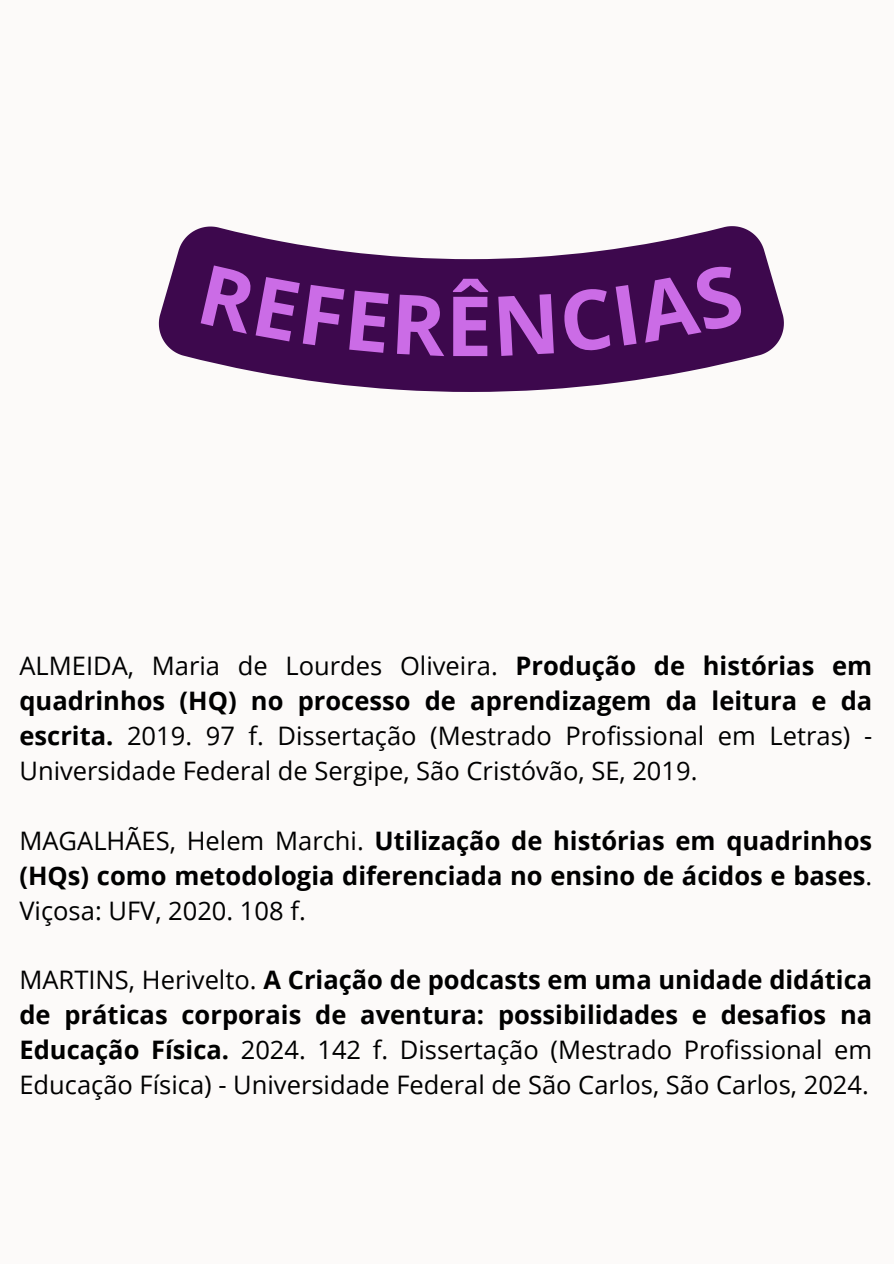
<style>
.page{position:relative;width:894px;height:1264px;background:#fff}
.page>*{position:absolute;margin:0;border:0;box-sizing:border-box;transform-origin:0 0}
.t1{font:700 82.95px "Open Sans";color:#cb6ce6}
.t2{font:25.5px/35px "Open Sans";color:#000;text-align:justify}
.t3{font:700 25.5px/34.8px "Open Sans";color:#000;text-align:justify}
.s1{font-weight:700}
.s2{font-weight:400}
</style>
<div class="page">
<div style="left:0;top:0;width:893px;height:1263px;background:#fcfaf9"></div>
<svg style="left:159px;top:226px;width:624px;height:166px;fill:#3d084d"></svg>
<div style="left:201px;top:264px;width:188px;height:89px;background:#3d084d"></div>
<div style="left:397px;top:294px;width:50px;height:62px;background:#3d084d"></div>
<div style="left:498px;top:293px;width:55px;height:63px;background:#3d084d"></div>
<div style="left:561px;top:263px;width:183px;height:90px;background:#3d084d"></div>
<h1 class="t1" style="left:445px;top:267px;width:48px">Ê</h1>
<h1 class="t2" style="left:19px;top:648px;width:854px">ALMEIDA, Maria de Lourdes Oliveira. <span class="s1">Produção de histórias em quadrinhos (HQ) no processo de aprendizagem da leitura e da escrita.</span> 2019. 97 f. Dissertação (Mestrado Profissional em Letras) - Universidade Federal de Sergipe, São Cristóvão, SE, 2019.</h1>
<p class="t3" style="left:19px;top:822px;width:854px"><span class="s2">MAGALHÃES, Helem Marchi.</span> Utilização de histórias em quadrinhos (HQs) como metodologia diferenciada no ensino de ácidos e bases<span class="s2">.<br>Viçosa: UFV, 2020. 108 f.</span></p>
<p class="t2" style="left:19px;top:962px;width:854px">MARTINS, Herivelto. <span class="s1">A Criação de podcasts em uma unidade didática de práticas corporais de aventura: possibilidades e desafios na Educação Física.</span> 2024. 142 f. Dissertação (Mestrado Profissional em Educação Física) - Universidade Federal de São Carlos, São Carlos, 2024.</p>
</div>
